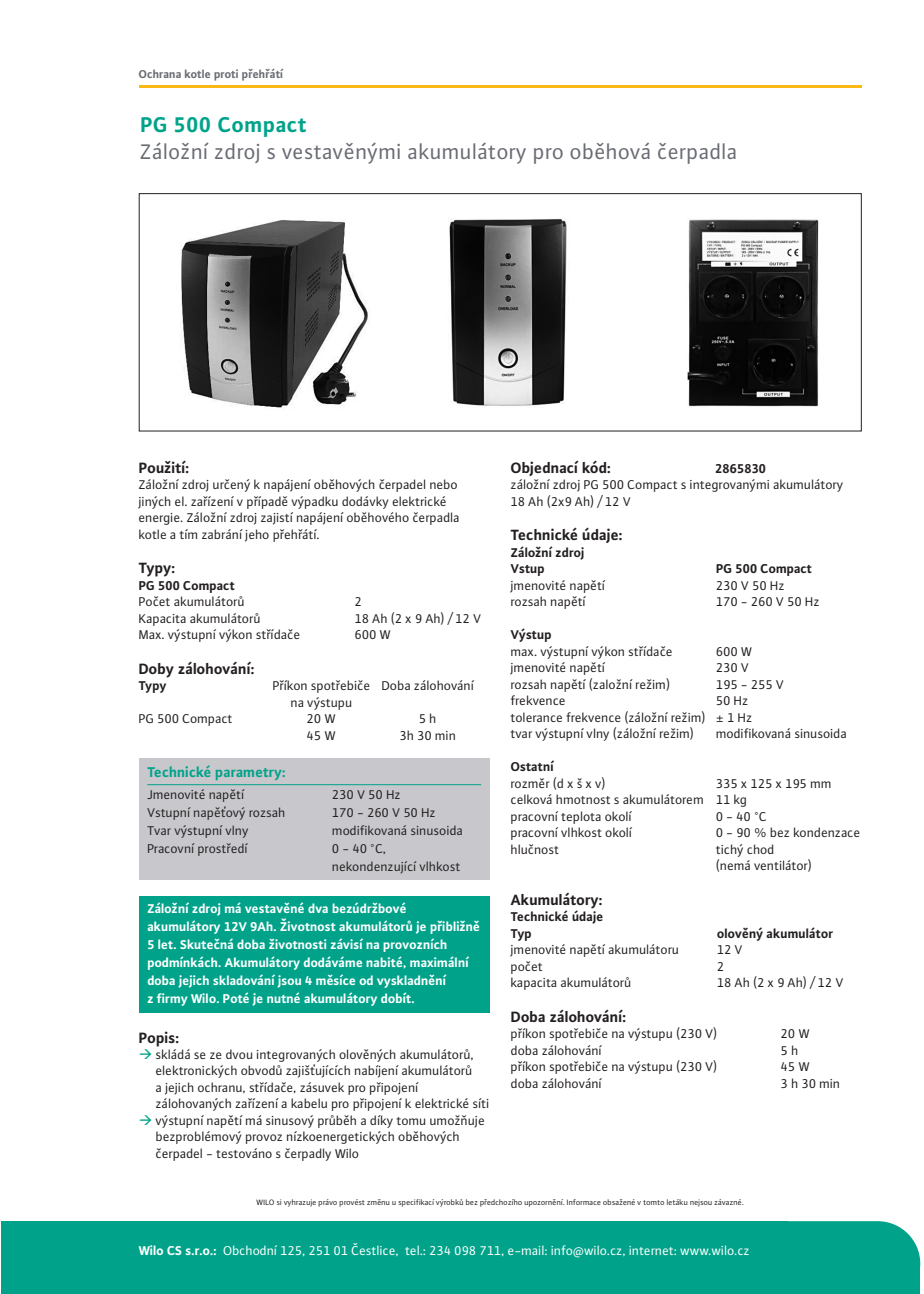
<style>
.page{position:relative;width:924px;height:1294px;background:#fff}
.page>*{position:absolute;margin:0;border:0;box-sizing:border-box;transform-origin:0 0}
.t1{font:22.5px "WILO Plus Fam CETF";letter-spacing:.01em;color:#696b73}
.t2{font:700 22.5px "WILO Plus Fam CETF";letter-spacing:.02em;color:#00a38a}
.t3{font:700 15.75px "WILO Plus Fam CETF";color:#231f20}
.t4{font:700 15px "WILO Plus Fam CETF";color:#00a38a}
.t5{font:13.5px/16.5px "WILO Plus Fam CETF";color:#231f20}
.t6{font:700 13.5px/18px "WILO Plus Fam CETF";color:#fff}
.t7{font:700 13.5px/16.5px "WILO Plus Fam CETF";color:#231f20}
.t8{font:13.5px "WILO Plus Fam CETF";color:#fff}
.t9{font:13.5px "WILO Plus Fam CETF";letter-spacing:.235em;color:#231f20}
.t10{font:700 12px "WILO Plus Fam CETF";color:#696b73}
.t11{font:8.25px "WILO Plus Fam CETF";color:#231f20}
.s1{color:#00a38a}
.s2{font-weight:700}
</style>
<div class="page">
<div style="left:2px;top:1221px;width:918px;height:47px;background:#00a38a"></div>
<div style="left:2px;top:1268px;width:918px;height:26px;background:#00a38a"></div>
<hr style="left:139px;top:85px;width:723px;height:2px;background:#fcb814">
<div style="left:139px;top:758px;width:351px;height:121px;background:#c7c7cc"></div>
<hr style="left:147px;top:784px;width:334px;height:1px;background:#00a38a">
<div style="left:139px;top:896px;width:351px;height:117px;background:#00a38a"></div>
<img style="left:181px;top:219px;width:638px;height:189px">
<div style="left:139px;top:193px;width:723px;height:238px;border:1px solid #231f20"></div>
<p class="t10" style="left:139px;top:67px;width:146px">Ochrana kotle proti přehřátí</p>
<h1 class="t2" style="left:140px;top:111px;width:168px">PG 500 Compact</h1>
<h1 class="t1" style="left:140px;top:139px;width:599px">Záložní zdroj s vestavěnými akumulátory pro oběhová čerpadla</h1>
<p class="t3" style="left:139px;top:458px;width:52px">Použití:</p>
<p class="t5" style="left:139px;top:476px;width:323px">Záložní zdroj určený k napájení oběhových čerpadel nebo jiných el. zařízení v případě výpadku dodávky elektrické energie. Záložní zdroj zajistí napájení oběhového čerpadla kotle a tím zabrání jeho přehřátí.</p>
<p class="t3" style="left:139px;top:558px;width:38px">Typy:</p>
<p class="t7" style="left:139px;top:576px;width:98px">PG 500 Compact</p>
<p class="t5" style="left:139px;top:593px;width:108px">Počet akumulátorů</p>
<p class="t5" style="left:355px;top:593px;width:9px">2</p>
<p class="t5" style="left:139px;top:610px;width:124px">Kapacita akumulátorů</p>
<p class="t9" style="left:355px;top:610px;width:128px">18Ah(2x9Ah)/12V</p>
<p class="t5" style="left:139px;top:626px;width:163px">Max. výstupní výkon střídače</p>
<p class="t5" style="left:355px;top:626px;width:38px">600 W</p>
<p class="t3" style="left:139px;top:659px;width:117px">Doby zálohování:</p>
<p class="t7" style="left:139px;top:677px;width:29px">Typy</p>
<p class="t5" style="left:291px;top:677px;width:185px;text-indent:-18px">Příkon spotřebiče Doba zálohování na výstupu</p>
<p class="t5" style="left:139px;top:710px;width:95px">PG 500 Compact</p>
<p class="t5" style="left:307px;top:710px;width:31px">20 W</p>
<p class="t5" style="left:419px;top:710px;width:19px">5h</p>
<p class="t5" style="left:307px;top:727px;width:31px">45 W</p>
<p class="t5" style="left:400px;top:727px;width:58px">3h 30 min</p>
<p class="t4" style="left:147px;top:762px;width:140px">Technické parametry:</p>
<p class="t5" style="left:147px;top:785px;width:99px">Jmenovité napětí</p>
<p class="t5" style="left:332px;top:785px;width:70px">230 V 50 Hz</p>
<p class="t5" style="left:147px;top:803px;width:140px">Vstupní napěťový rozsah</p>
<p class="t5" style="left:332px;top:803px;width:105px">170 - 260 V 50 Hz</p>
<p class="t5" style="left:147px;top:821px;width:103px">Tvar výstupní vlny</p>
<p class="t5" style="left:332px;top:821px;width:132px">modifikovaná sinusoida</p>
<p class="t5" style="left:147px;top:839px;width:102px">Pracovní prostředí</p>
<p class="t5" style="left:332px;top:839px;width:130px;line-height:18px">0 - 40 °C, nekondenzující vlhkost</p>
<p class="t6" style="left:147px;top:899px;width:334px">Záložní zdroj má vestavěné dva bezúdržbové akumulátory 12V 9Ah. Životnost akumulátorů je přibližně 5 let. Skutečná doba životnosti závisí na provozních podmínkách. Akumulátory dodáváme nabité, maximální doba jejich skladování jsou 4 měsíce od vyskladnění<br>z firmy Wilo. Poté je nutné akumulátory dobít.</p>
<p class="t3" style="left:139px;top:1028px;width:42px">Popis:</p>
<p class="t5" style="left:156px;top:1046px;width:335px;text-indent:-17px"><span class="s1">→</span> skládá se ze dvou integrovaných olověných akumulátorů, elektronických obvodů zajišťujících nabíjení akumulátorů<br>a jejich ochranu, střídače, zásuvek pro připojení zálohovaných zařízení a kabelu pro připojení k elektrické síti</p>
<p class="t5" style="left:156px;top:1112px;width:331px;text-indent:-17px"><span class="s1">→</span> výstupní napětí má sinusový průběh a díky tomu umožňuje bezproblémový provoz nízkoenergetických oběhových čerpadel - testováno s čerpadly Wilo</p>
<p class="t3" style="left:511px;top:458px;width:102px">Objednací kód:</p>
<p class="t7" style="left:715px;top:460px;width:53px">2865830</p>
<p class="t5" style="left:511px;top:476px;width:334px">záložní zdroj PG 500 Compact s integrovanými akumulátory<br>18 Ah (2x9 Ah) / 12 V</p>
<p class="t3" style="left:511px;top:525px;width:113px">Technické údaje:</p>
<p class="t7" style="left:511px;top:543px;width:75px">Záložní zdroj<br>Vstup</p>
<p class="t7" style="left:716px;top:560px;width:98px">PG 500 Compact</p>
<p class="t5" style="left:511px;top:577px;width:96px">jmenovité napětí</p>
<p class="t5" style="left:716px;top:577px;width:70px">230 V 50 Hz</p>
<p class="t5" style="left:511px;top:593px;width:77px">rozsah napětí</p>
<p class="t5" style="left:716px;top:593px;width:105px">170 - 260 V 50 Hz</p>
<p class="t7" style="left:511px;top:626px;width:42px">Výstup</p>
<p class="t5" style="left:511px;top:643px;width:164px">max. výstupní výkon střídače</p>
<p class="t5" style="left:716px;top:643px;width:38px">600 W</p>
<p class="t5" style="left:511px;top:659px;width:96px">jmenovité napětí</p>
<p class="t5" style="left:716px;top:659px;width:35px">230 V</p>
<p class="t5" style="left:511px;top:676px;width:161px">rozsah napětí (založní režim)</p>
<p class="t5" style="left:716px;top:676px;width:70px">195 - 255 V</p>
<p class="t5" style="left:511px;top:692px;width:57px">frekvence</p>
<p class="t5" style="left:511px;top:692px;width:243px;text-indent:205px">50 Hz tolerance frekvence (záložní režim) ± 1 Hz tvar výstupní vlny (záložní režim)</p>
<p class="t5" style="left:716px;top:725px;width:132px">modifikovaná sinusoida</p>
<p class="t7" style="left:511px;top:758px;width:44px">Ostatní</p>
<p class="t5" style="left:511px;top:775px;width:97px">rozměr (d x š x v)</p>
<p class="t5" style="left:511px;top:775px;width:322px;text-indent:205px">335 x 125 x 195 mm celková hmotnost s akumulátorem 11 kg<br>pracovní teplota okolí</p>
<p class="t5" style="left:716px;top:808px;width:52px">0-40°C</p>
<p class="t5" style="left:511px;top:824px;width:123px">pracovní vlhkost okolí</p>
<p class="t5" style="left:716px;top:824px;width:146px">0 - 90 % bez kondenzace</p>
<p class="t5" style="left:511px;top:841px;width:50px">hlučnost</p>
<p class="t5" style="left:716px;top:841px;width:98px">tichý chod (nemá ventilátor)</p>
<p class="t3" style="left:511px;top:890px;width:93px">Akumulátory:</p>
<p class="t7" style="left:511px;top:908px;width:94px">Technické údaje<br>Typ</p>
<p class="t7" style="left:717px;top:924px;width:118px">olověný akumulátor</p>
<p class="t5" style="left:511px;top:941px;width:170px">jmenovité napětí akumulátoru</p>
<p class="t5" style="left:717px;top:941px;width:27px">12 V</p>
<p class="t5" style="left:511px;top:958px;width:34px">počet</p>
<p class="t5" style="left:717px;top:958px;width:9px">2</p>
<p class="t5" style="left:511px;top:974px;width:122px">kapacita akumulátorů</p>
<p class="t9" style="left:717px;top:975px;width:128px">18Ah(2x9Ah)/12V</p>
<p class="t3" style="left:511px;top:1007px;width:117px">Doba zálohování:</p>
<p class="t5" style="left:511px;top:1025px;width:208px">příkon spotřebiče na výstupu (230 V)</p>
<p class="t5" style="left:781px;top:1025px;width:31px">20 W</p>
<p class="t5" style="left:511px;top:1042px;width:93px">doba zálohování</p>
<p class="t5" style="left:781px;top:1042px;width:19px">5h</p>
<p class="t5" style="left:511px;top:1058px;width:208px">příkon spotřebiče na výstupu (230 V)</p>
<p class="t5" style="left:781px;top:1058px;width:31px">45 W</p>
<p class="t5" style="left:511px;top:1075px;width:93px">doba zálohování</p>
<p class="t5" style="left:781px;top:1075px;width:61px">3 h 30 min</p>
<p class="t11" style="left:257px;top:1198px;width:489px">WILO si vyhrazuje právo provést změnu u specifikací výrobků bez předchozího upozornění. Informace obsažené v tomto letáku nejsou závazné.</p>
<p class="t8" style="left:139px;top:1243px;width:613px"><span class="s2">Wilo CS s.r.o.:</span> Obchodní 125, 251 01 Čestlice, tel.: 234 098 711, e-mail: info@wilo.cz, internet: www.wilo.cz</p>
</div>
